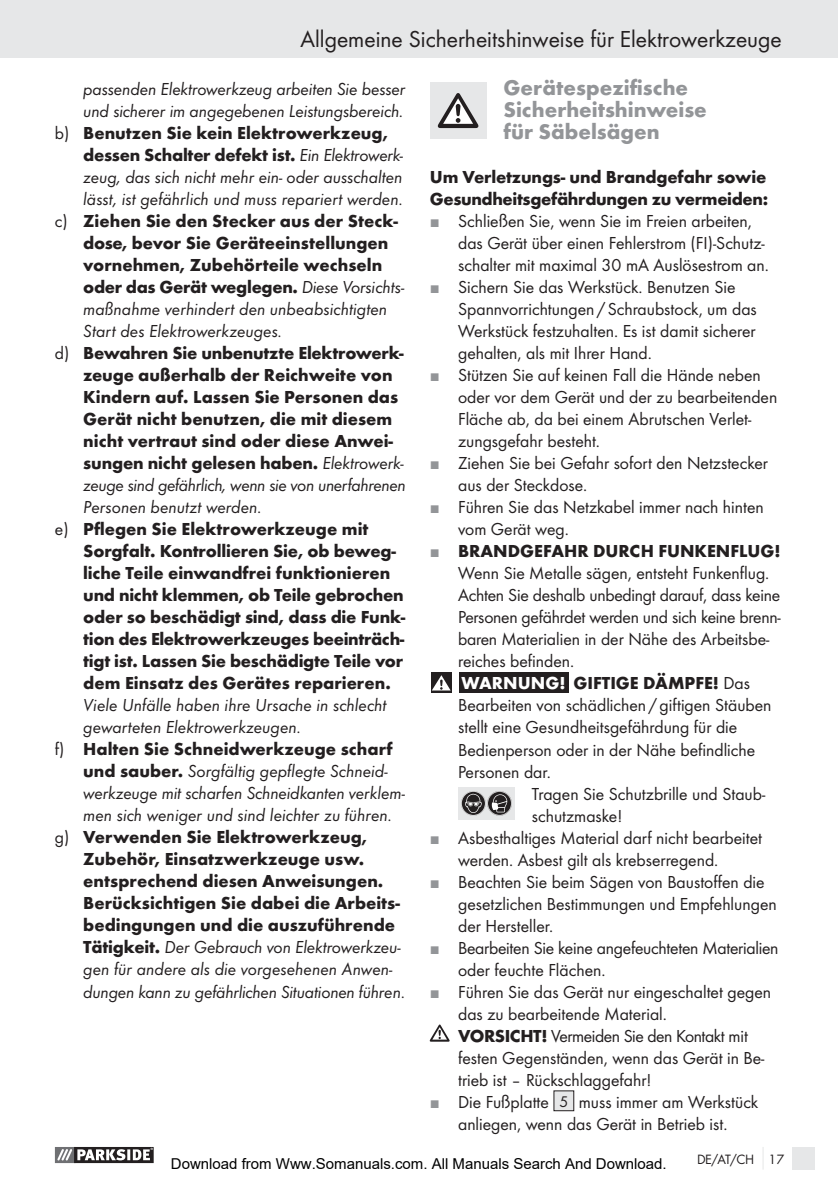
<style>
.page{position:relative;width:838px;height:1192px;background:#fff}
.page>*{position:absolute;margin:0;border:0;box-sizing:border-box;transform-origin:0 0}
.t1{font:24px "Futura Boo";color:#231f20}
.t2{font:700 22px/22px "Futura";color:#939598}
.t3{font:18px/22px "Futura Boo";color:#231f20}
.t4{font:700 18px/22px "Futura";color:#231f20}
.t5{font:18px/22px "Futura Boo Obl";letter-spacing:-.005em;color:#231f20}
.t6{font:18px/22px "Futura Boo Obl";letter-spacing:-.025em;color:#231f20}
.t7{font:18px "Futura Boo";letter-spacing:-.025em;color:#231f20}
.t8{font:15px "Arial";color:#000}
.t9{font:14px "Futura Boo";letter-spacing:-.035em;color:#231f20}
.s1{font-family:"Futura Boo";font-weight:400}
.s2{font-family:"Futura Boo Obl";font-weight:400}
.s3{font-family:"Futura";font-weight:700}
.s4{color:#fff}
.s5{font-size:16px}
</style>
<div class="page">
<div style="left:0;top:0;width:838px;height:58px;background:#e6e7e8"></div>
<div style="left:792px;top:1146px;width:23px;height:23px;background:#e6e7e8"></div>
<svg style="left:763px;top:1147px;width:1px;height:22px"></svg>
<svg style="left:54px;top:1147px;width:100px;height:16px"></svg>
<svg style="left:55px;top:1147px;width:99px;height:15px"></svg>
<div style="left:430px;top:82px;width:56px;height:57px;background:#e6e7e8"></div>
<svg style="left:438px;top:93px;width:40px;height:35px"></svg>
<svg style="left:431px;top:672px;width:21px;height:21px"></svg>
<svg style="left:432px;top:675px;width:19px;height:15px"></svg>
<div style="left:459px;top:672px;width:110px;height:21px;background:#231f20"></div>
<div style="left:458px;top:787px;width:57px;height:32px;background:#e6e7e8"></div>
<svg style="left:461px;top:791px;width:51px;height:24px"></svg>
<svg style="left:430px;top:1024px;width:20px;height:17px"></svg>
<div style="left:554px;top:1090px;width:20px;height:20px;background:#e6e7e8"></div>
<div style="left:553px;top:1090px;width:21px;height:21px;border:1px solid #231f20"></div>
<h1 class="t1" style="left:301px;top:28px;width:483px">Allgemeine Sicherheitshinweise für Elektrowerkzeuge</h1>
<p class="t5" style="left:83px;top:79px;width:324px">passenden Elektrowerkzeug arbeiten Sie besser und sicherer im angegebenen Leistungsbereich.</p>
<p class="t4" style="left:83px;top:124px;width:322px;text-indent:-28px"><span class="s1">b)</span> Benutzen Sie kein Elektrowerkzeug, dessen Schalter defekt ist. <span class="s2">Ein Elektrowerk-</span></p>
<p class="t5" style="left:83px;top:167px;width:321px">zeug, das sich nicht mehr ein- oder ausschalten lässt, ist gefährlich und muss repariert werden.</p>
<p class="t4" style="left:83px;top:212px;width:323px;text-indent:-28px"><span class="s1">c)</span> Ziehen Sie den Stecker aus der Steck&shy;dose, bevor Sie Geräteeinstellungen vornehmen, Zubehörteile wechseln oder das Gerät weglegen. <span class="s2">Diese Vorsichts-</span></p>
<p class="t5" style="left:83px;top:299px;width:306px">maßnahme verhindert den unbeabsichtigten<br>Start des Elektrowerkzeuges.</p>
<p class="t4" style="left:83px;top:344px;width:322px;text-indent:-28px"><span class="s1">d)</span> Bewahren Sie unbenutzte Elektrowerk&shy;zeuge außerhalb der Reichweite von Kindern auf. Lassen Sie Personen das Gerät nicht benutzen, die mit diesem nicht vertraut sind oder diese Anwei&shy;sungen nicht gelesen haben. <span class="s2">Elektrowerk-</span></p>
<p class="t6" style="left:83px;top:475px;width:324px">zeuge sind gefährlich, wenn sie von unerfahrenen<br>Personen benutzt werden.</p>
<p class="t4" style="left:83px;top:520px;width:323px;text-indent:-28px"><span class="s1">e)</span> Pflegen Sie Elektrowerkzeuge mit Sorgfalt. Kontrollieren Sie, ob beweg&shy;liche Teile einwandfrei funktionieren und nicht klemmen, ob Teile gebrochen oder so beschädigt sind, dass die Funk&shy;tion des Elektrowerkzeuges beeinträch&shy;tigt ist. Lassen Sie beschädigte Teile vor dem Einsatz des Gerätes reparieren.</p>
<p class="t5" style="left:83px;top:695px;width:305px">Viele Unfälle haben ihre Ursache in schlecht gewarteten Elektrowerkzeugen.</p>
<p class="t4" style="left:55px;top:739px;width:339px"><span class="s1">f)</span> Halten Sie Schneidwerkzeuge scharf</p>
<p class="t5" style="left:83px;top:761px;width:323px"><span class="s3">und sauber.</span> Sorgfältig gepflegte Schneid&shy;werkzeuge mit scharfen Schneidkanten verklem&shy;men sich weniger und sind leichter zu führen.</p>
<p class="t4" style="left:83px;top:827px;width:318px;text-indent:-28px"><span class="s1">g)</span> Verwenden Sie Elektrowerkzeug, Zubehör, Einsatzwerkzeuge usw. entsprechend diesen Anweisungen.<br>Berücksichtigen Sie dabei die Arbeits&shy;bedingungen und die auszuführende</p>
<p class="t5" style="left:83px;top:937px;width:324px"><span class="s3">Tätigkeit.</span> Der Gebrauch von Elektrowerkzeu&shy;gen für andere als die vorgesehenen Anwen&shy;dungen kann zu gefährlichen Situationen führen.</p>
<p class="t2" style="left:503px;top:79px;width:205px">Gerätespezifische<br>Sicherheitshinweise für Säbelsägen</p>
<p class="t4" style="left:430px;top:168px;width:340px">Um Verletzungs- und Brandgefahr sowie<br>Gesundheitsgefährdungen zu vermeiden:</p>
<p class="t3" style="left:458px;top:211px;width:321px">Schließen Sie, wenn Sie im Freien arbeiten, das Gerät über einen Fehlerstrom (FI)-Schutz&shy;schalter mit maximal 30 mA Auslösestrom an.<br>Sichern Sie das Werkstück. Benutzen Sie Spannvorrichtungen / Schraubstock, um das Werkstück festzuhalten. Es ist damit sicherer gehalten, als mit Ihrer Hand.<br>Stützen Sie auf keinen Fall die Hände neben oder vor dem Gerät und der zu bearbeitenden Fläche ab, da bei einem Abrutschen Verlet&shy;zungsgefahr besteht.<br>Ziehen Sie bei Gefahr sofort den Netzstecker aus der Steckdose.<br>Führen Sie das Netzkabel immer nach hinten vom Gerät weg.</p>
<p class="t4" style="left:458px;top:542px;width:324px">BRANDGEFAHR DURCH FUNKENFLUG!</p>
<p class="t3" style="left:458px;top:563px;width:324px">Wenn Sie Metalle sägen, entsteht Funkenflug.<br>Achten Sie deshalb unbedingt darauf, dass keine Personen gefährdet werden und sich keine brenn&shy;baren Materialien in der Nähe des Arbeitsbe&shy;reiches befinden.</p>
<p class="t4" style="left:461px;top:674px;width:290px"><span class="s4">WARNUNG!</span> GIFTIGE DÄMPFE! <span class="s1">Das</span></p>
<p class="t3" style="left:458px;top:695px;width:315px">Bearbeiten von schädlichen / giftigen Stäuben</p>
<p class="t3" style="left:458px;top:717px;width:281px">stellt eine Gesundheitsgefährdung für die</p>
<p class="t3" style="left:458px;top:739px;width:299px">Bedienperson oder in der Nähe befindliche</p>
<p class="t3" style="left:458px;top:761px;width:94px">Personen dar.</p>
<p class="t3" style="left:532px;top:783px;width:235px">Tragen Sie Schutzbrille und Staub-</p>
<p class="t3" style="left:532px;top:805px;width:92px">schutzmaske!</p>
<p class="t3" style="left:458px;top:827px;width:305px">Asbesthaltiges Material darf nicht bearbeitet</p>
<p class="t3" style="left:458px;top:849px;width:262px">werden. Asbest gilt als krebserregend.</p>
<p class="t3" style="left:458px;top:871px;width:308px">Beachten Sie beim Sägen von Baustoffen die</p>
<p class="t3" style="left:458px;top:893px;width:320px">gesetzlichen Bestimmungen und Empfehlungen</p>
<p class="t3" style="left:458px;top:915px;width:97px">der Hersteller.</p>
<p class="t3" style="left:458px;top:937px;width:322px">Bearbeiten Sie keine angefeuchteten Materialien</p>
<p class="t3" style="left:458px;top:959px;width:149px">oder feuchte Flächen.</p>
<p class="t3" style="left:458px;top:981px;width:315px">Führen Sie das Gerät nur eingeschaltet gegen</p>
<p class="t3" style="left:458px;top:1003px;width:210px">das zu bearbeitende Material.</p>
<p class="t7" style="left:458px;top:1027px;width:291px"><span class="s3">VORSICHT!</span> Vermeiden Sie den Kontakt mit</p>
<p class="t3" style="left:458px;top:1047px;width:308px">festen Gegenständen, wenn das Gerät in Be-</p>
<p class="t3" style="left:458px;top:1069px;width:195px">trieb ist – Rückschlaggefahr!</p>
<p class="t3" style="left:458px;top:1091px;width:302px">Die Fußplatte <span class="s5">5</span> muss immer am Werkstück</p>
<p class="t3" style="left:458px;top:1113px;width:271px">anliegen, wenn das Gerät in Betrieb ist.</p>
<p class="t8" style="left:171px;top:1155px;width:497px">Download from Www.Somanuals.com. All Manuals Search And Download.</p>
<p class="t9" style="left:697px;top:1152px;width:88px">DE/AT/CH 17</p>
</div>
